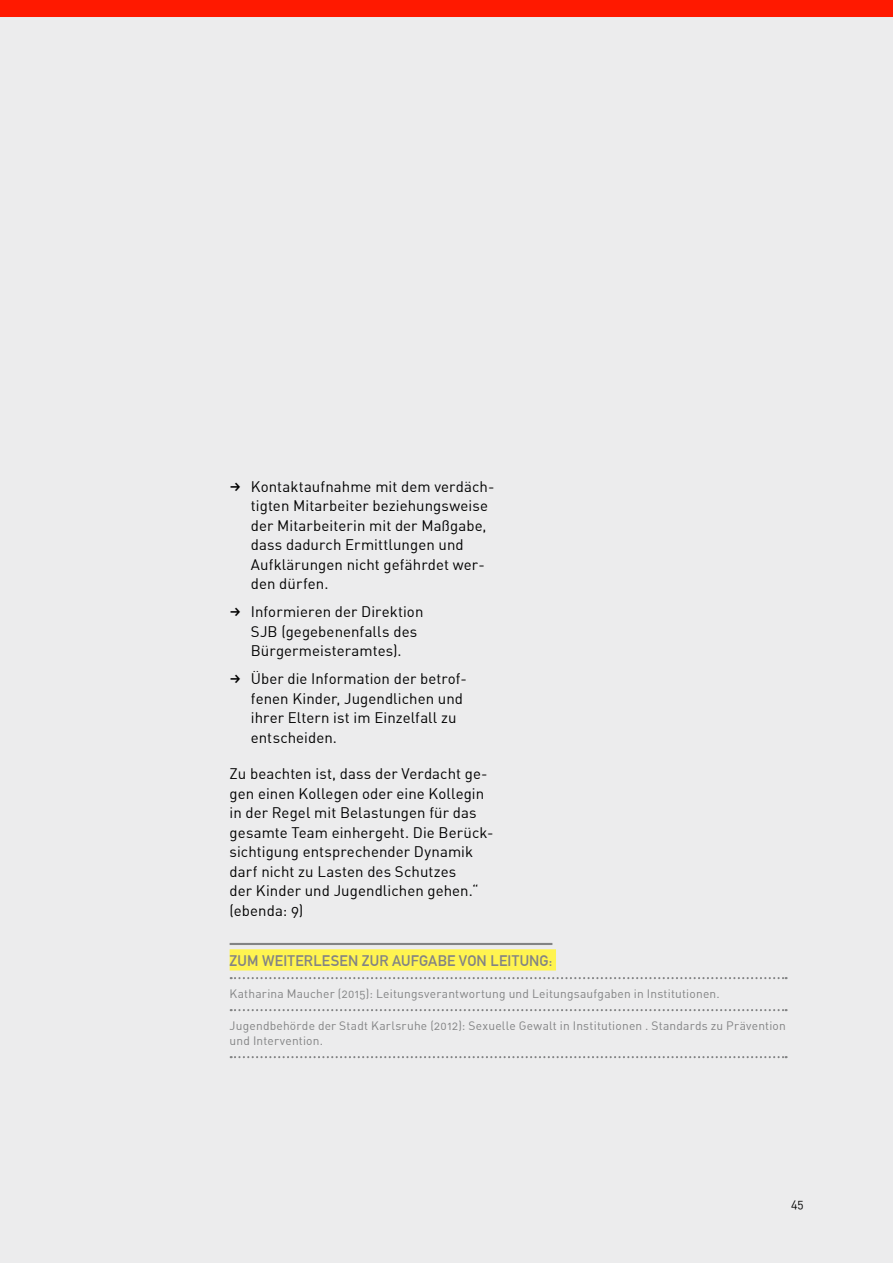
<style>
.page{position:relative;width:893px;height:1263px;background:#ececed}
.page>*{position:absolute;margin:0;border:0;box-sizing:border-box;transform-origin:0 0}
.t1{font:15px/19.5px "DIN Alternate";letter-spacing:.005em;color:#000}
.t2{font:700 15px "DIN Alternate";letter-spacing:.01em;color:#828384}
.t3{font:12px/15px "DIN Alternate";letter-spacing:.015em;color:#828384}
.t4{font:12px "DIN Alternate";color:#000}
</style>
<div class="page">
<div style="left:0;top:0;width:893px;height:17px;background:#ff1900"></div>
<hr style="left:230px;top:943px;width:322px;height:2px;background:#828384">
<div style="left:230px;top:949px;width:326px;height:21px;background:#fff450"></div>
<svg style="left:231px;top:977px;width:556px;height:2px"></svg>
<svg style="left:231px;top:1009px;width:556px;height:2px"></svg>
<svg style="left:231px;top:1056px;width:556px;height:2px"></svg>
<p class="t1" style="left:251px;top:476px;width:245px">Kontaktaufnahme mit dem verdäch&shy;tigten Mitarbeiter beziehungsweise der Mitarbeiterin mit der Maßgabe, dass dadurch Ermittlungen und<br>Aufklärungen nicht gefährdet wer&shy;den dürfen.</p>
<p class="t1" style="left:251px;top:602px;width:174px">Informieren der Direktion<br>SJB (gegebenenfalls des<br>Bürgermeisteramtes).</p>
<p class="t1" style="left:251px;top:669px;width:217px">Über die Information der betrof&shy;fenen Kinder, Jugendlichen und ihrer Eltern ist im Einzelfall zu entscheiden.</p>
<p class="t1" style="left:230px;top:764px;width:265px">Zu beachten ist, dass der Verdacht ge&shy;gen einen Kollegen oder eine Kollegin in der Regel mit Belastungen für das gesamte Team einhergeht. Die Berück&shy;sichtigung entsprechender Dynamik darf nicht zu Lasten des Schutzes<br>der Kinder und Jugendlichen gehen.“ (ebenda: 9)</p>
<p class="t2" style="left:230px;top:949px;width:54px">ZUM WEITE</p>
<p class="t2" style="left:304px;top:949px;width:19px">RLESEN</p>
<p class="t2" style="left:362px;top:949px;width:59px">ZUR AUFGABE</p>
<p class="t2" style="left:459px;top:949px;width:95px">VON LEITUNG:</p>
<p class="t3" style="left:230px;top:986px;width:492px">Katharina Maucher (2015): Leitungsverantwortung und Leitungsaufgaben in Institutionen.</p>
<p class="t3" style="left:230px;top:1018px;width:558px">Jugendbehörde der Stadt Karlsruhe (2012): Sexuelle Gewalt in Institutionen . Standards zu Prävention und Intervention.</p>
<p class="t4" style="left:791px;top:1196px;width:14px">45</p>
</div>
